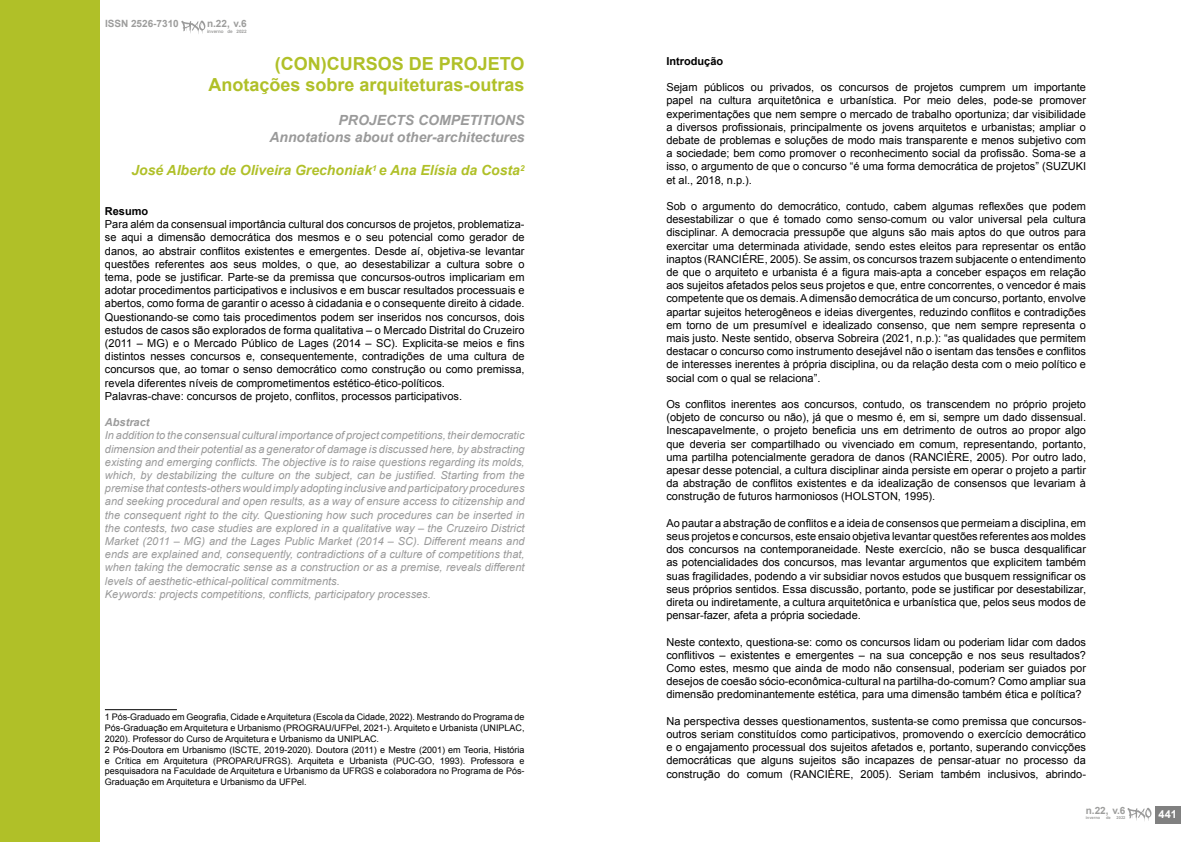
<style>
.page{position:relative;width:1191px;height:842px;background:#fff}
.page>*{position:absolute;margin:0;border:0;box-sizing:border-box;transform-origin:0 0}
.t1{font:700 18px/21.6px "Arial";color:#b0c028;text-align:right}
.t2{font:italic 700 14px/16.8px "Arial";color:#9a9a9a;text-align:right}
.t3{font:italic 700 14px "Arial";color:#b0c028}
.t4{font:11px/13.2px "Arial";color:#000;text-align:justify}
.t5{font:italic 11px/13.2px "Arial";color:#9a9a9a}
.t6{font:700 11px "Arial";color:#000}
.t7{font:italic 700 11px "Arial";color:#9a9a9a}
.t8{font:700 11px "Arial";color:#fff}
.t9{font:700 10px "Arial";color:#9d9d9c}
.t10{font:9px/10.8px "Arial";color:#000}
.t11{font:700 4.6px "Arial";color:#9d9d9c}
.t12{font:700 4px "Arial";color:#9d9d9c}
</style>
<div class="page">
<hr style="left:105px;top:709px;width:72px;height:1px;background:#000">
<div style="left:0;top:0;width:99px;height:842px;background:#b0c028"></div>
<svg style="left:181px;top:21px;width:24px;height:13px"></svg>
<div style="left:1155px;top:806px;width:25px;height:17px;background:#808080"></div>
<svg style="left:1127px;top:808px;width:24px;height:13px"></svg>
<p class="t9" style="left:105px;top:17px;width:75px">ISSN 2526-7310</p>
<p class="t9" style="left:207px;top:17px;width:41px">n.22, v.6</p>
<p class="t11" style="left:207px;top:28px;width:41px">inverno de 2022</p>
<h1 class="t1" style="left:208px;top:53px;width:318px">(CON)CURSOS DE PROJETO<br>Anotações sobre arquiteturas-outras</h1>
<p class="t2" style="left:269px;top:112px;width:257px">PROJECTS COMPETITIONS<br>Annotations about other-architectures</p>
<p class="t3" style="left:131px;top:161px;width:395px">José Alberto de Oliveira Grechoniak<sup>1</sup> e Ana Elísia da Costa<sup>2</sup></p>
<p class="t6" style="left:105px;top:204px;width:45px">Resumo</p>
<p class="t4" style="left:105px;top:218px;width:421px;text-align:left">Para além da consensual importância cultural dos concursos de projetos, problematiza&shy;se aqui a dimensão democrática dos mesmos e o seu potencial como gerador de danos, ao abstrair conflitos existentes e emergentes. Desde aí, objetiva-se levantar questões referentes aos seus moldes, o que, ao desestabilizar a cultura sobre o tema, pode se justificar. Parte-se da premissa que concursos-outros implicariam em adotar procedimentos participativos e inclusivos e em buscar resultados processuais e abertos, como forma de garantir o acesso à cidadania e o consequente direito à cidade.<br>Questionando-se como tais procedimentos podem ser inseridos nos concursos, dois estudos de casos são explorados de forma qualitativa – o Mercado Distrital do Cruzeiro (2011 – MG) e o Mercado Público de Lages (2014 – SC). Explicita-se meios e fins distintos nesses concursos e, consequentemente, contradições de uma cultura de concursos que, ao tomar o senso democrático como construção ou como premissa, revela diferentes níveis de comprometimentos estético-ético-políticos.<br>Palavras-chave: concursos de projeto, conflitos, processos participativos.</p>
<p class="t7" style="left:105px;top:415px;width:46px">Abstract</p>
<p class="t5" style="left:105px;top:429px;width:421px">In addition to the consensual cultural importance of project competitions, their democratic dimension and their potential as a generator of damage is discussed here, by abstracting existing and emerging conflicts. The objective is to raise questions regarding its molds, which, by destabilizing the culture on the subject, can be justified. Starting from the premise that contests-others would imply adopting inclusive and participatory procedures and seeking procedural and open results, as a way of ensure access to citizenship and the consequent right to the city. Questioning how such procedures can be inserted in the contests, two case studies are explored in a qualitative way – the Cruzeiro District Market (2011 – MG) and the Lages Public Market (2014 – SC). Different means and ends are explained and, consequently, contradictions of a culture of competitions that, when taking the democratic sense as a construction or as a premise, reveals different levels of aesthetic-ethical-political commitments.<br>Keywords: projects competitions, conflicts, participatory processes.</p>
<p class="t10" style="left:105px;top:712px;width:421px">1 Pós-Graduado em Geografia, Cidade e Arquitetura (Escola da Cidade, 2022). Mestrando do Programa de Pós-Graduação em Arquitetura e Urbanismo (PROGRAU/UFPel, 2021-). Arquiteto e Urbanista (UNIPLAC, 2020). Professor do Curso de Arquitetura e Urbanismo da UNIPLAC.<br>2 Pós-Doutora em Urbanismo (ISCTE, 2019-2020). Doutora (2011) e Mestre (2001) em Teoria, História e Crítica em Arquitetura (PROPAR/UFRGS). Arquiteta e Urbanista (PUC-GO, 1993). Professora e pesquisadora na Faculdade de Arquitetura e Urbanismo da UFRGS e colaboradora no Programa de Pós-Graduação em Arquitetura e Urbanismo da UFPel.</p>
<p class="t6" style="left:666px;top:54px;width:58px">Introdução</p>
<p class="t4" style="left:666px;top:81px;width:421px">Sejam públicos ou privados, os concursos de projetos cumprem um importante papel na cultura arquitetônica e urbanística. Por meio deles, pode-se promover experimentações que nem sempre o mercado de trabalho oportuniza; dar visibilidade a diversos profissionais, principalmente os jovens arquitetos e urbanistas; ampliar o debate de problemas e soluções de modo mais transparente e menos subjetivo com a sociedade; bem como promover o reconhecimento social da profissão. Soma-se a isso, o argumento de que o concurso “é uma forma democrática de projetos” (SUZUKI et al., 2018, n.p.).</p>
<p class="t4" style="left:666px;top:200px;width:421px">Sob o argumento do democrático, contudo, cabem algumas reflexões que podem desestabilizar o que é tomado como senso-comum ou valor universal pela cultura disciplinar. A democracia pressupõe que alguns são mais aptos do que outros para exercitar uma determinada atividade, sendo estes eleitos para representar os então inaptos (RANCIÉRE, 2005). Se assim, os concursos trazem subjacente o entendimento de que o arquiteto e urbanista é a figura mais-apta a conceber espaços em relação aos sujeitos afetados pelos seus projetos e que, entre concorrentes, o vencedor é mais competente que os demais. A dimensão democrática de um concurso, portanto, envolve apartar sujeitos heterogêneos e ideias divergentes, reduzindo conflitos e contradições em torno de um presumível e idealizado consenso, que nem sempre representa o mais justo. Neste sentido, observa Sobreira (2021, n.p.): “as qualidades que permitem destacar o concurso como instrumento desejável não o isentam das tensões e conflitos de interesses inerentes à própria disciplina, ou da relação desta com o meio político e social com o qual se relaciona”.</p>
<p class="t4" style="left:666px;top:398px;width:421px">Os conflitos inerentes aos concursos, contudo, os transcendem no próprio projeto (objeto de concurso ou não), já que o mesmo é, em si, sempre um dado dissensual.<br>Inescapavelmente, o projeto beneficia uns em detrimento de outros ao propor algo que deveria ser compartilhado ou vivenciado em comum, representando, portanto, uma partilha potencialmente geradora de danos (RANCIÈRE, 2005). Por outro lado, apesar desse potencial, a cultura disciplinar ainda persiste em operar o projeto a partir da abstração de conflitos existentes e da idealização de consensos que levariam à construção de futuros harmoniosos (HOLSTON, 1995).</p>
<p class="t4" style="left:666px;top:516px;width:421px">Ao pautar a abstração de conflitos e a ideia de consensos que permeiam a disciplina, em seus projetos e concursos, este ensaio objetiva levantar questões referentes aos moldes dos concursos na contemporaneidade. Neste exercício, não se busca desqualificar as potencialidades dos concursos, mas levantar argumentos que explicitem também suas fragilidades, podendo a vir subsidiar novos estudos que busquem ressignificar os seus próprios sentidos. Essa discussão, portanto, pode se justificar por desestabilizar, direta ou indiretamente, a cultura arquitetônica e urbanística que, pelos seus modos de pensar-fazer, afeta a própria sociedade.</p>
<p class="t4" style="left:666px;top:635px;width:421px">Neste contexto, questiona-se: como os concursos lidam ou poderiam lidar com dados conflitivos – existentes e emergentes – na sua concepção e nos seus resultados?<br>Como estes, mesmo que ainda de modo não consensual, poderiam ser guiados por desejos de coesão sócio-econômica-cultural na partilha-do-comum? Como ampliar sua dimensão predominantemente estética, para uma dimensão também ética e política?</p>
<p class="t4" style="left:666px;top:714px;width:421px">Na perspectiva desses questionamentos, sustenta-se como premissa que concursos&shy;outros seriam constituídos como participativos, promovendo o exercício democrático e o engajamento processual dos sujeitos afetados e, portanto, superando convicções democráticas que alguns sujeitos são incapazes de pensar-atuar no processo da construção do comum (RANCIÈRE, 2005). Seriam também inclusivos, abrindo-</p>
<p class="t9" style="left:1085px;top:804px;width:41px">n.22, v.6</p>
<p class="t12" style="left:1085px;top:815px;width:16px">inverno</p>
<p class="t12" style="left:1106px;top:815px;width:6px">de</p>
<p class="t12" style="left:1116px;top:815px;width:10px">2022</p>
<p class="t8" style="left:1158px;top:807px;width:20px">441</p>
</div>
